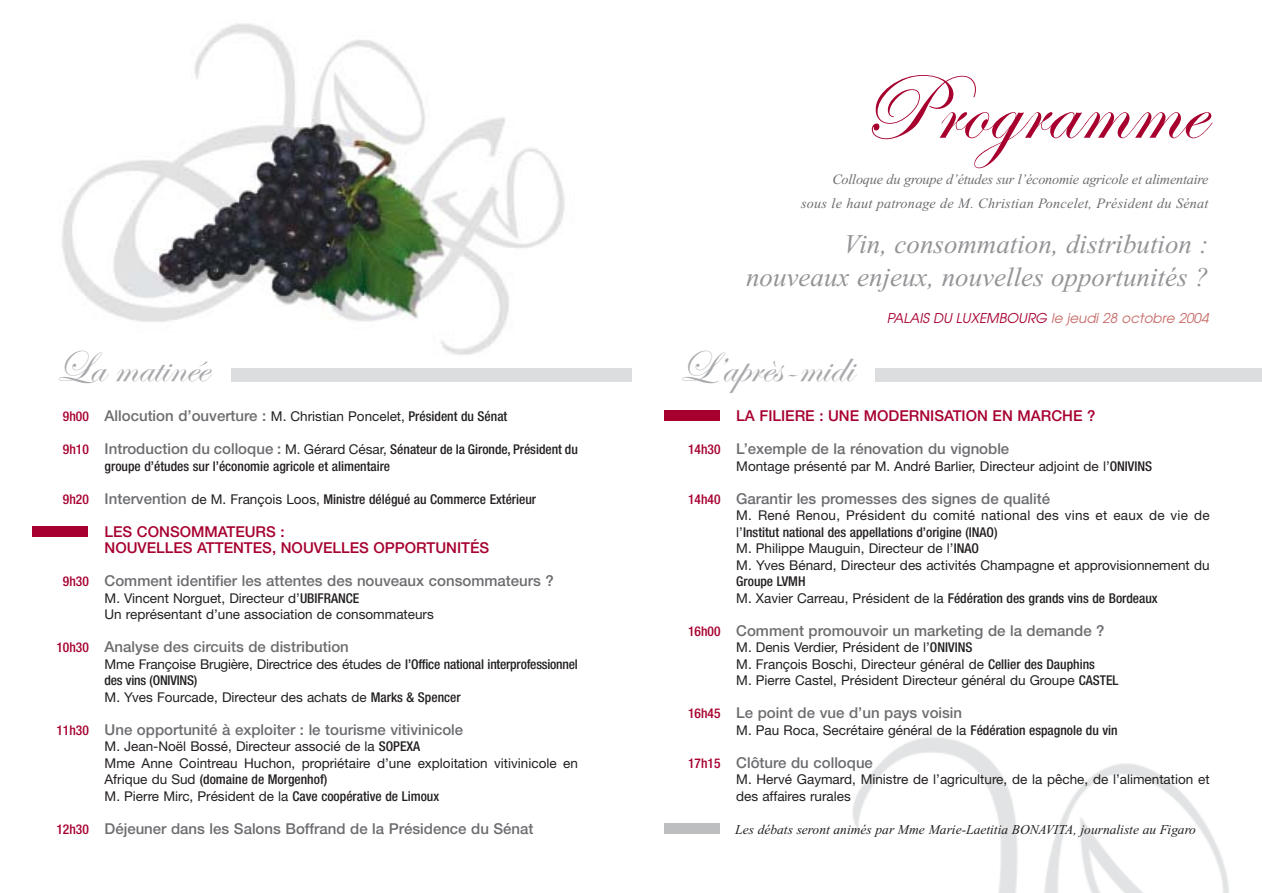
<style>
.page{position:relative;width:1262px;height:893px;background:#fff}
.page>*{position:absolute;margin:0;border:0;box-sizing:border-box;transform-origin:0 0}
.t1{font:94.5px "Edwardian Script ITC";color:#a7002f}
.t2{font:45px "Edwardian Script ITC";color:#a7a9ac}
.t3{font:italic 27px/33px "Times";color:#939497;text-align:right}
.t4{font:500 15px "Helvetica Neue";color:#6c6d70}
.t5{font:500 15px/16.5px "Helvetica Neue";color:#a7002f}
.t6{font:italic 14.25px/24px "Times";letter-spacing:-.015em;color:#6c6d70;text-align:right}
.t7{font:13.5px/16.5px "Helvetica Neue";color:#231f1f}
.t8{font:500 condensed 13.5px/16.5px "Helvetica Neue";color:#231f1f}
.t9{font:italic 13.5px "Times";color:#231f1f}
.t10{font:500 condensed 13.5px "Helvetica Neue";color:#a7002f}
.t11{font:italic 13.5px "Avant Garde";color:#c76d69}
.s1{color:#a7002f}
.s2{font-weight:400;font-size:13.5px;color:#231f1f}
.s3{font-stretch:condensed;font-size:13.5px;color:#231f1f}
.s4{font-stretch:normal;font-size:15px;color:#6c6d70}
.s5{font-weight:400;font-stretch:normal}
.s6{font-weight:500;font-stretch:condensed}
</style>
<div class="page">
<img style="left:62px;top:24px;width:503px;height:331px">
<img style="left:664px;top:737px;width:565px;height:155px">
<div style="left:876px;top:368px;width:385px;height:14px;background:#dcdddf"></div>
<div style="left:231px;top:368px;width:400px;height:14px;background:#dcdddf"></div>
<div style="left:32px;top:526px;width:56px;height:10px;background:#a7002f"></div>
<div style="left:663px;top:410px;width:56px;height:11px;background:#a7002f"></div>
<div style="left:663px;top:823px;width:56px;height:10px;background:#bcbec0"></div>
<h1 class="t1" style="left:861px;top:49px;width:344px">cÜÉzÜtÅÅx</h1>
<p class="t6" style="left:801px;top:168px;width:409px">Colloque du groupe d’études sur l’économie agricole et alimentaire<br>sous le haut patronage de M. Christian Poncelet, Président du Sénat</p>
<h3 class="t3" style="left:746px;top:230px;width:464px">Vin, consommation, distribution : nouveaux enjeux, nouvelles opportunités ?</h3>
<p class="t11" style="left:887px;top:313px;width:323px"><span class="s1">PALAIS DU LUXEMBOURG</span> le jeudi 28 octobre 2004</p>
<h2 class="t2" style="left:55px;top:339px;width:155px">_t Åtà|Ç°x</h2>
<h2 class="t2" style="left:678px;top:339px;width:176px">_ËtÑÜ¢á@Å|w|</h2>
<p class="t10" style="left:63px;top:411px;width:27px">9h00</p>
<p class="t10" style="left:63px;top:444px;width:27px">9h10</p>
<p class="t10" style="left:63px;top:494px;width:27px">9h20</p>
<p class="t10" style="left:63px;top:576px;width:27px">9h30</p>
<p class="t10" style="left:56px;top:642px;width:34px">10h30</p>
<p class="t10" style="left:56px;top:725px;width:34px">11h30</p>
<p class="t10" style="left:56px;top:824px;width:34px">12h30</p>
<p class="t4" style="left:105px;top:410px;width:404px">Allocution d’ouverture : <span class="s2">M. Christian Poncelet,</span> <span class="s3">Président du Sénat</span></p>
<p class="t8" style="left:105px;top:442px;width:475px"><span class="s4">Introduction du colloque :</span> <span class="s5">M. Gérard César,</span> Sénateur de la Gironde, Président du groupe d’études sur l’économie agricole et alimentaire</p>
<p class="t8" style="left:105px;top:492px;width:433px"><span class="s4">Intervention</span> <span class="s5">de M. François Loos,</span> Ministre délégué au Commerce Extérieur</p>
<p class="t5" style="left:105px;top:524px;width:386px">LES CONSOMMATEURS :<br>NOUVELLES ATTENTES, NOUVELLES OPPORTUNITÉS</p>
<p class="t4" style="left:105px;top:575px;width:451px">Comment identifier les attentes des nouveaux consommateurs ?</p>
<p class="t7" style="left:105px;top:591px;width:331px">M. Vincent Norguet, Directeur d’<span class="s6">UBIFRANCE<br></span>Un représentant d’une association de consommateurs</p>
<p class="t4" style="left:105px;top:641px;width:246px">Analyse des circuits de distribution</p>
<p class="t7" style="left:105px;top:657px;width:475px">Mme Françoise Brugière, Directrice des études de <span class="s6">l’Office national interprofessionnel des vins (ONIVINS)<br></span>M. Yves Fourcade, Directeur des achats de <span class="s6">Marks &amp; Spencer</span></p>
<p class="t4" style="left:105px;top:724px;width:360px">Une opportunité à exploiter : le tourisme vitivinicole</p>
<p class="t7" style="left:105px;top:739px;width:475px">M. Jean-Noël Bossé, Directeur associé de la <span class="s6">SOPEXA<br></span>Mme Anne Cointreau Huchon, propriétaire d’une exploitation vitivinicole en Afrique du Sud <span class="s6">(domaine de Morgenhof)<br></span>M. Pierre Mirc, Président de la <span class="s6">Cave coopérative de Limoux</span></p>
<p class="t4" style="left:105px;top:823px;width:430px">Déjeuner dans les Salons Boffrand de la Présidence du Sénat</p>
<p class="t10" style="left:688px;top:444px;width:34px">14h30</p>
<p class="t10" style="left:688px;top:494px;width:34px">14h40</p>
<p class="t10" style="left:688px;top:626px;width:34px">16h00</p>
<p class="t10" style="left:688px;top:708px;width:34px">16h45</p>
<p class="t10" style="left:688px;top:758px;width:34px">17h15</p>
<p class="t5" style="left:736px;top:409px;width:361px">LA FILIERE : UNE MODERNISATION EN MARCHE ?</p>
<p class="t4" style="left:736px;top:443px;width:274px">L’exemple de la rénovation du vignoble</p>
<p class="t7" style="left:736px;top:459px;width:417px">Montage présenté par M. André Barlier, Directeur adjoint de l’<span class="s6">ONIVINS</span></p>
<p class="t4" style="left:736px;top:493px;width:315px">Garantir les promesses des signes de qualité</p>
<p class="t7" style="left:736px;top:508px;width:475px">M. René Renou, Président du comité national des vins et eaux de vie de l’<span class="s6">Institut national des appellations d’origine (INAO)<br></span>M. Philippe Mauguin, Directeur de l’<span class="s6">INAO<br></span>M. Yves Bénard, Directeur des activités Champagne et approvisionnement du</p>
<p class="t8" style="left:736px;top:574px;width:423px">Groupe LVMH<br><span class="s5">M. Xavier Carreau, Président de la</span> Fédération des grands vins de Bordeaux</p>
<p class="t4" style="left:736px;top:625px;width:370px">Comment promouvoir un marketing de la demande ?</p>
<p class="t7" style="left:736px;top:640px;width:384px">M. Denis Verdier, Président de l’<span class="s6">ONIVINS<br></span>M. François Boschi, Directeur général de <span class="s6">Cellier des Dauphins<br></span>M. Pierre Castel, Président Directeur général du Groupe <span class="s6">CASTEL</span></p>
<p class="t4" style="left:736px;top:707px;width:227px">Le point de vue d’un pays voisin</p>
<p class="t7" style="left:736px;top:723px;width:383px">M. Pau Roca, Secrétaire général de la <span class="s6">Fédération espagnole du vin</span></p>
<p class="t4" style="left:736px;top:757px;width:138px">Clôture du colloque</p>
<p class="t7" style="left:736px;top:772px;width:475px">M. Hervé Gaymard, Ministre de l’agriculture, de la pêche, de l’alimentation et des affaires rurales</p>
<p class="t9" style="left:735px;top:824px;width:462px">Les débats seront animés par Mme Marie-Laetitia BONAVITA, journaliste au Figaro</p>
</div>
